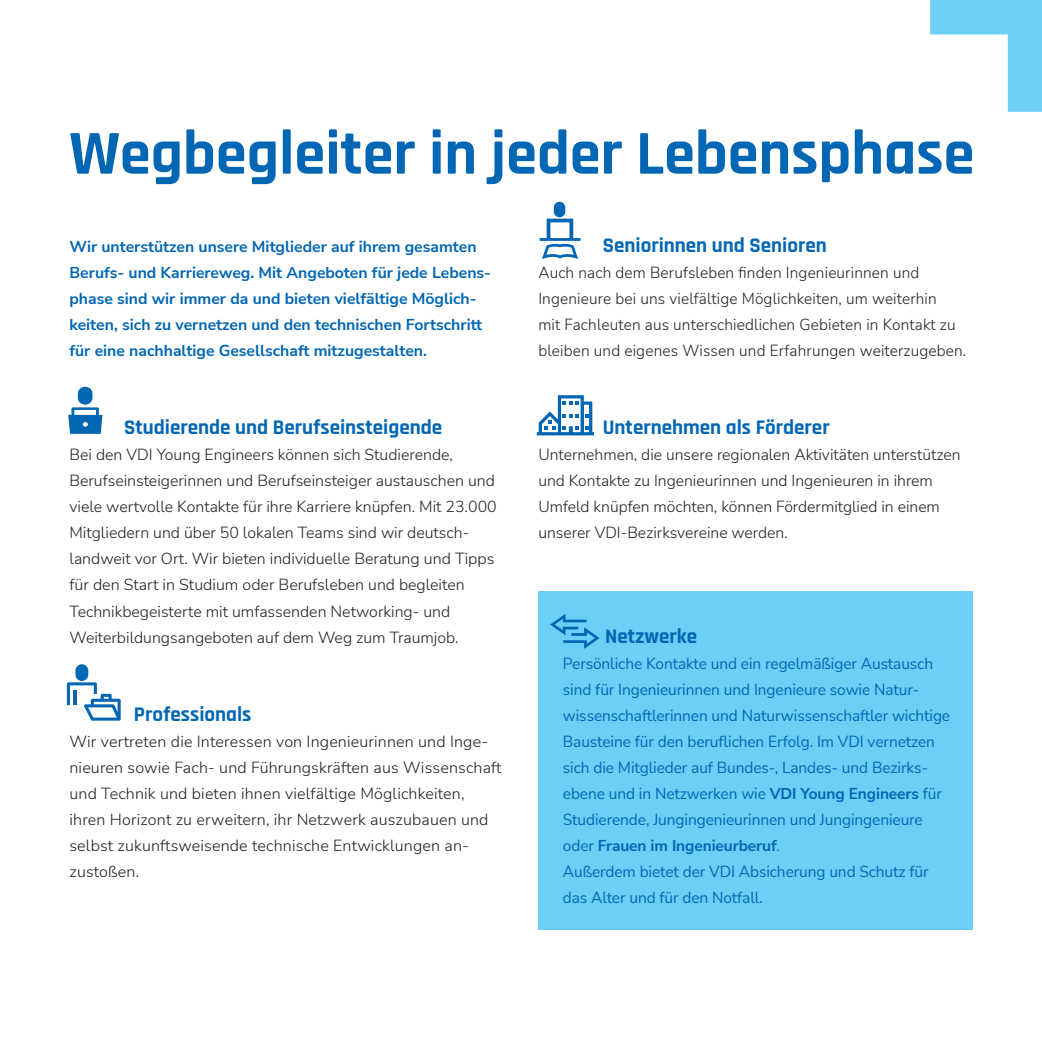
<style>
.page{position:relative;width:1042px;height:1042px;background:#fff}
.page>*{position:absolute;margin:0;border:0;box-sizing:border-box;transform-origin:0 0}
.t1{font:700 63px "Rajdhani";color:#0166b3}
.t2{font:700 21px "Rajdhani";color:#0166b3}
.t3{font:300 15.75px/26.1px "Nunito Sans";color:#231f20}
.t4{font:15.75px/26.1px "Nunito Sans";letter-spacing:-.005em;color:#0166b3}
.t5{font:700 15.75px/26.1px "Nunito Sans";color:#0166b3}
.s1{font-weight:700}
.s2{font-weight:300}
</style>
<div class="page">
<svg style="left:930px;top:0;width:112px;height:112px"></svg>
<div style="left:538px;top:591px;width:434px;height:339px;background:#6bcff6"></div>
<div style="left:78px;top:387px;width:14px;height:18px;background:#0166b3;border-radius:7px"></div>
<svg style="left:68px;top:407px;width:34px;height:27px"></svg>
<div style="left:75px;top:664px;width:13px;height:17px;background:#0166b3;border-radius:6px"></div>
<svg style="left:67px;top:682px;width:54px;height:38px"></svg>
<div style="left:554px;top:202px;width:11px;height:15px;background:#0166b3;border-radius:6px"></div>
<svg style="left:540px;top:219px;width:40px;height:40px"></svg>
<svg style="left:537px;top:395px;width:57px;height:40px"></svg>
<svg style="left:550px;top:614px;width:49px;height:35px"></svg>
<h1 class="t1" style="left:69px;top:115px;width:906px">Wegbegleiter in jeder Lebensphase</h1>
<p class="t5" style="left:69px;top:233px;width:423px">Wir unterstützen unsere Mitglieder auf ihrem gesamten Berufs- und Karriereweg. Mit Angeboten für jede Lebens&shy;phase sind wir immer da und bieten vielfältige Möglich&shy;keiten, sich zu vernetzen und den technischen Fortschritt für eine nachhaltige Gesellschaft mitzugestalten.</p>
<h2 class="t2" style="left:124px;top:415px;width:320px">Studierende und Berufseinsteigende</h2>
<p class="t3" style="left:69px;top:441px;width:429px">Bei den VDI Young Engineers können sich Studierende, Berufseinsteigerinnen und Berufseinsteiger austauschen und viele wertvolle Kontakte für ihre Karriere knüpfen. Mit 23.000<br>Mitgliedern und über 50 lokalen Teams sind wir deutsch&shy;landweit vor Ort. Wir bieten individuelle Beratung und Tipps für den Start in Studium oder Berufsleben und begleiten Technikbegeisterte mit umfassenden Networking- und Weiterbildungsangeboten auf dem Weg zum Traumjob.</p>
<h2 class="t2" style="left:134px;top:701px;width:119px">Professionals</h2>
<p class="t3" style="left:69px;top:727px;width:434px">Wir vertreten die Interessen von Ingenieurinnen und Inge&shy;nieuren sowie Fach- und Führungskräften aus Wissenschaft und Technik und bieten ihnen vielfältige Möglichkeiten, ihren Horizont zu erweitern, ihr Netzwerk auszubauen und selbst zukunftsweisende technische Entwicklungen an&shy;zustoßen.</p>
<h2 class="t2" style="left:603px;top:232px;width:225px">Seniorinnen und Senioren</h2>
<p class="t3" style="left:538px;top:259px;width:429px">Auch nach dem Berufsleben finden Ingenieurinnen und Ingenieure bei uns vielfältige Möglichkeiten, um weiterhin<br>mit Fachleuten aus unterschiedlichen Gebieten in Kontakt zu bleiben und eigenes Wissen und Erfahrungen weiterzugeben.</p>
<h2 class="t2" style="left:603px;top:415px;width:228px">Unternehmen als Förderer</h2>
<p class="t3" style="left:538px;top:441px;width:424px">Unternehmen, die unsere regionalen Aktivitäten unterstützen und Kontakte zu Ingenieurinnen und Ingenieuren in ihrem Umfeld knüpfen möchten, können Fördermitglied in einem unserer VDI-Bezirksvereine werden.</p>
<h2 class="t2" style="left:605px;top:623px;width:94px">Netzwerke</h2>
<p class="t4" style="left:563px;top:649px;width:389px">Persönliche Kontakte und ein regelmäßiger Austausch sind für Ingenieurinnen und Ingenieure sowie Natur&shy;wissenschaftlerinnen und Naturwissenschaftler wichtige Bausteine für den beruflichen Erfolg. Im VDI vernetzen sich die Mitglieder auf Bundes-, Landes- und Bezirks&shy;ebene und in Netzwerken wie <span class="s1">VDI Young Engineers</span> für Studierende, Jungingenieurinnen und Jungingenieure oder <span class="s1">Frauen im Ingenieurberuf</span><span class="s2">.<br></span>Außerdem bietet der VDI Absicherung und Schutz für das Alter und für den Notfall.</p>
</div>
